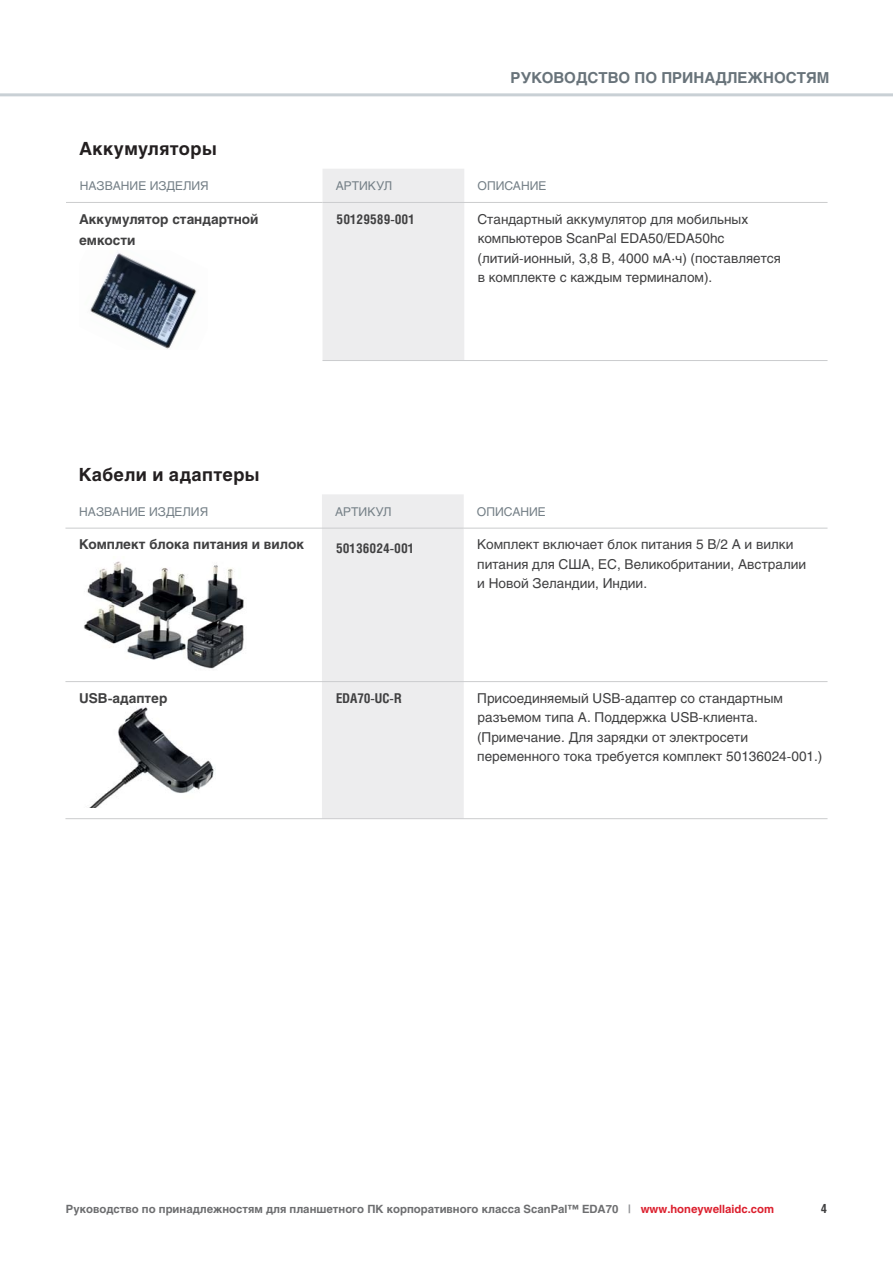
<style>
.page{position:relative;width:893px;height:1263px;background:#fff}
.page>*{position:absolute;margin:0;border:0;box-sizing:border-box;transform-origin:0 0}
.t1{font:700 18px "Helios";letter-spacing:.02em;color:#231f20}
.t2{font:700 15px "Helios";color:#68737a}
.t3{font:13.5px/19.5px "Helios";color:#404041}
.t4{font:700 13.5px/21px "Helios";color:#404041}
.t5{font:700 13.5px "Helios Cond";color:#404041}
.t6{font:700 12.75px "Helios Cond";color:#404041}
.t7{font:12px "Helios";color:#758087}
.t8{font:700 11.25px "Helios";color:#6d6e70}
.s1{font-size:11.4px;color:#939598}
.s2{color:#dc202e}
</style>
<div class="page">
<hr style="left:0;top:93px;width:893px;height:3px;background:#c9d0d5">
<div style="left:322px;top:169px;width:142px;height:191px;background:#ededee"></div>
<hr style="left:322px;top:202px;width:505px;height:1px;background:#cbccce">
<hr style="left:322px;top:360px;width:505px;height:1px;background:#cbccce">
<hr style="left:66px;top:202px;width:256px;height:1px;background:#cbccce">
<img style="left:90px;top:253px;width:107px;height:96px">
<div style="left:322px;top:494px;width:142px;height:324px;background:#ededee"></div>
<hr style="left:65px;top:681px;width:257px;height:1px;background:#cbccce">
<hr style="left:65px;top:818px;width:257px;height:1px;background:#cbccce">
<hr style="left:322px;top:681px;width:505px;height:1px;background:#cbccce">
<hr style="left:322px;top:818px;width:505px;height:1px;background:#cbccce">
<hr style="left:464px;top:528px;width:363px;height:1px;background:#cbccce">
<hr style="left:65px;top:528px;width:399px;height:1px;background:#cbccce">
<img style="left:84px;top:561px;width:160px;height:108px">
<img style="left:89px;top:707px;width:126px;height:101px">
<p class="t2" style="left:511px;top:71px;width:320px">РУКОВОДСТВО ПО ПРИНАДЛЕЖНОСТЯМ</p>
<h1 class="t1" style="left:79px;top:142px;width:139px">Аккумуляторы</h1>
<p class="t7" style="left:80px;top:181px;width:130px">НАЗВАНИЕ ИЗДЕЛИЯ</p>
<p class="t7" style="left:336px;top:181px;width:58px">АРТИКУЛ</p>
<p class="t7" style="left:477px;top:181px;width:70px">ОПИСАНИЕ</p>
<p class="t4" style="left:79px;top:210px;width:181px">Аккумулятор стандартной емкости</p>
<p class="t5" style="left:337px;top:214px;width:80px">50129589-001</p>
<p class="t3" style="left:477px;top:211px;width:305px">Стандартный аккумулятор для мобильных компьютеров ScanPal EDA50/EDA50hc (литий-ионный, 3,8 В, 4000 мА·ч) (поставляется в комплекте с каждым терминалом).</p>
<h1 class="t1" style="left:79px;top:467px;width:182px">Кабели и адаптеры</h1>
<p class="t7" style="left:79px;top:507px;width:130px">НАЗВАНИЕ ИЗДЕЛИЯ</p>
<p class="t7" style="left:335px;top:507px;width:58px">АРТИКУЛ</p>
<p class="t7" style="left:477px;top:507px;width:70px">ОПИСАНИЕ</p>
<p class="t4" style="left:79px;top:535px;width:227px">Комплект блока питания и вилок</p>
<p class="t5" style="left:336px;top:542px;width:80px">50136024-001</p>
<p class="t3" style="left:477px;top:536px;width:330px">Комплект включает блок питания 5 В/2 А и вилки питания для США, ЕС, Великобритании, Австралии и Новой Зеландии, Индии.</p>
<p class="t4" style="left:79px;top:689px;width:90px">USB-адаптер</p>
<p class="t5" style="left:336px;top:693px;width:67px">EDA70-UC-R</p>
<p class="t3" style="left:477px;top:690px;width:347px">Присоединяемый USB-адаптер со стандартным разъемом типа A. Поддержка USB-клиента. (Примечание. Для зарядки от электросети переменного тока требуется комплект 50136024-001.)</p>
<p class="t8" style="left:66px;top:1204px;width:710px">Руководство по принадлежностям для планшетного ПК корпоративного класса ScanPal™ EDA70 <span class="s1">|</span> <span class="s2">www.honeywellaidc.com</span></p>
<p class="t6" style="left:821px;top:1203px;width:8px">4</p>
</div>
